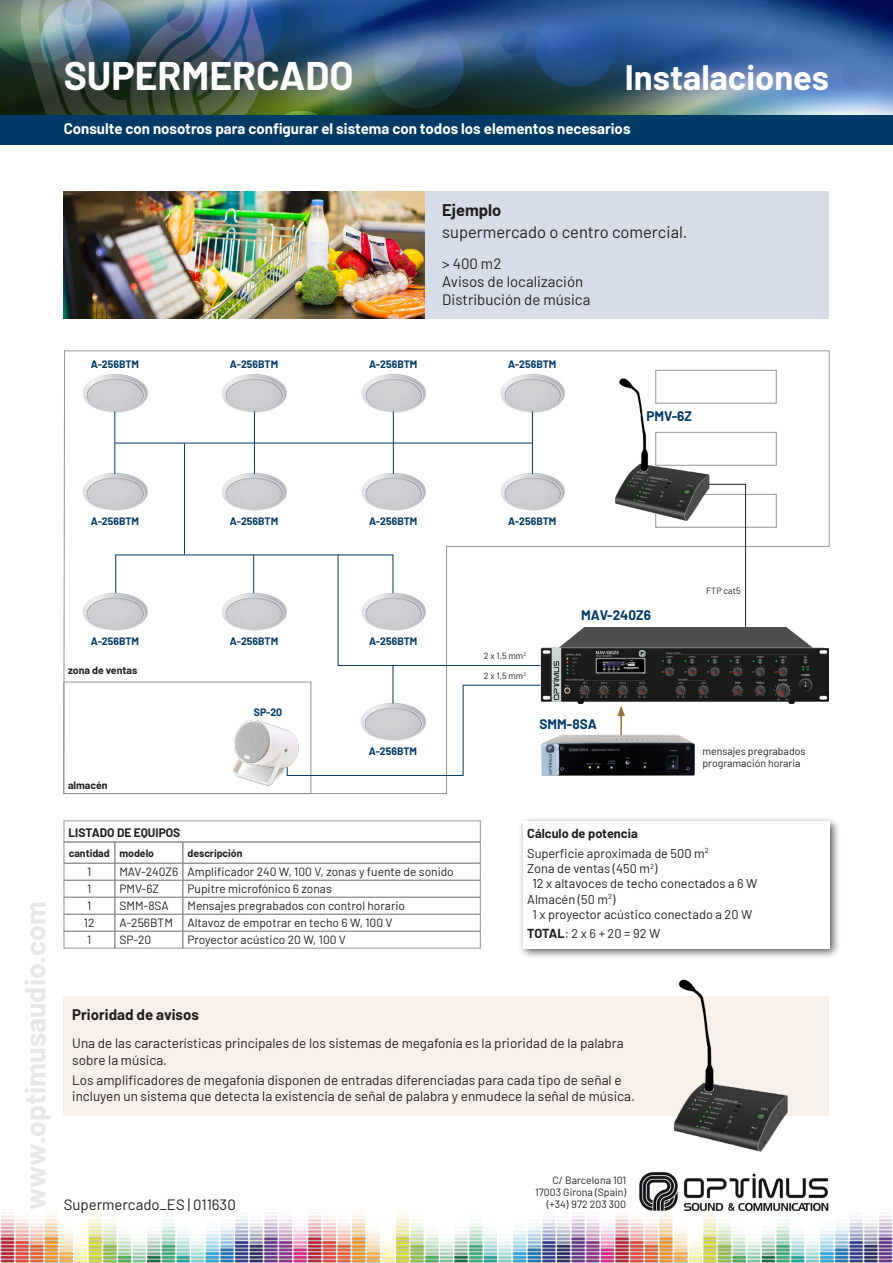
<style>
.page{position:relative;width:893px;height:1263px;background:#fff}
.page>*{position:absolute;margin:0;border:0;box-sizing:border-box;transform-origin:0 0}
.TITULAR1{font:700 39px "Barlow";color:#fff}
.TITULAR1-2{font:700 34.5px "Barlow";color:#fff}
.INFOPIE{font:700 28.5px "Barlow";color:#e6e7e9}
.t1{font:16.5px "Barlow";color:#231f20}
.t2{font:700 16.5px "Barlow";color:#231f20}
.t3{font:700 15px "Barlow";color:#fff}
.INFOPIE-2{font:15px "Barlow";color:#231f20}
.t4{font:700 15px "Barlow";color:#231f20}
.t5{font:13.5px/16.2px "Barlow";color:#231f20}
.t6{font:700 13.5px "Barlow";color:#003a67}
.t7{font:12.75px "Barlow";color:#231f20}
.t8{font:700 12.75px "Barlow";color:#231f20}
.t9{font:12px "Barlow";color:#231f20}
.t10{font:700 12px "Barlow";color:#231f20}
.t11{font:700 10.5px "Barlow";color:#003a67}
.INFOPIE-3{font:10.5px "Barlow";color:#231f20}
.t12{font:700 10.5px "Barlow";color:#231f20}
.t13{font:9px "Barlow";color:#231f20}
.s1{font-weight:700}
</style>
<div class="page">
<img style="left:0;top:0;width:893px;height:115px">
<img style="left:0;top:1212px;width:893px;height:51px">
<img style="left:639px;top:1172px;width:190px;height:40px">
<img style="left:64px;top:191px;width:361px;height:128px">
<div style="left:425px;top:191px;width:404px;height:128px;background:#d6dde9"></div>
<div style="left:518px;top:816px;width:322px;height:143px;background:#231f20;opacity:.75"></div>
<div style="left:523px;top:821px;width:306px;height:127px;background:#fff"></div>
<div style="left:64px;top:821px;width:416px;height:21px;border:1px solid #939598"></div>
<div style="left:64px;top:842px;width:51px;height:21px;border:1px solid #939598"></div>
<div style="left:115px;top:842px;width:68px;height:21px;border:1px solid #939598"></div>
<div style="left:183px;top:842px;width:297px;height:21px;border:1px solid #939598"></div>
<div style="left:64px;top:863px;width:51px;height:17px;border:1px solid #939598"></div>
<div style="left:64px;top:880px;width:51px;height:17px;border:1px solid #939598"></div>
<div style="left:64px;top:897px;width:51px;height:17px;border:1px solid #939598"></div>
<div style="left:64px;top:914px;width:51px;height:17px;border:1px solid #939598"></div>
<div style="left:64px;top:931px;width:51px;height:17px;border:1px solid #939598"></div>
<div style="left:115px;top:863px;width:68px;height:17px;border:1px solid #939598"></div>
<div style="left:115px;top:880px;width:68px;height:17px;border:1px solid #939598"></div>
<div style="left:115px;top:897px;width:68px;height:17px;border:1px solid #939598"></div>
<div style="left:115px;top:914px;width:68px;height:17px;border:1px solid #939598"></div>
<div style="left:115px;top:931px;width:68px;height:17px;border:1px solid #939598"></div>
<div style="left:183px;top:863px;width:297px;height:17px;border:1px solid #939598"></div>
<div style="left:183px;top:880px;width:297px;height:17px;border:1px solid #939598"></div>
<div style="left:183px;top:897px;width:297px;height:17px;border:1px solid #939598"></div>
<div style="left:183px;top:914px;width:297px;height:17px;border:1px solid #939598"></div>
<div style="left:183px;top:931px;width:297px;height:17px;border:1px solid #939598"></div>
<div style="left:64px;top:996px;width:765px;height:119px;background:#f7efea"></div>
<div style="left:0;top:115px;width:893px;height:30px;background:#003a67"></div>
<img style="left:669px;top:979px;width:122px;height:173px">
<svg style="left:63px;top:350px;width:767px;height:444px"></svg>
<img style="left:82px;top:370px;width:66px;height:46px">
<img style="left:221px;top:370px;width:66px;height:46px">
<img style="left:360px;top:370px;width:66px;height:46px">
<img style="left:82px;top:469px;width:66px;height:46px">
<img style="left:221px;top:469px;width:66px;height:46px">
<img style="left:360px;top:469px;width:66px;height:46px">
<hr style="left:114px;top:411px;width:1px;height:63px;background:#003a67">
<hr style="left:254px;top:411px;width:1px;height:63px;background:#003a67">
<hr style="left:393px;top:411px;width:1px;height:63px;background:#003a67">
<hr style="left:115px;top:443px;width:418px;height:1px;background:#003a67">
<img style="left:499px;top:370px;width:66px;height:46px">
<img style="left:499px;top:469px;width:66px;height:46px">
<hr style="left:532px;top:411px;width:1px;height:63px;background:#003a67">
<img style="left:82px;top:588px;width:66px;height:46px">
<img style="left:221px;top:588px;width:66px;height:46px">
<hr style="left:253px;top:555px;width:1px;height:38px;background:#003a67">
<hr style="left:184px;top:443px;width:1px;height:112px;background:#003a67">
<div style="left:63px;top:682px;width:248px;height:112px;border:1px solid #939598"></div>
<img style="left:230px;top:718px;width:72px;height:72px">
<img style="left:538px;top:732px;width:159px;height:46px">
<img style="left:611px;top:378px;width:100px;height:143px">
<svg style="left:337px;top:554px;width:204px;height:112px"></svg>
<hr style="left:393px;top:665px;width:1px;height:38px;background:#003a67">
<svg style="left:286px;top:684px;width:255px;height:92px"></svg>
<svg style="left:707px;top:484px;width:39px;height:144px"></svg>
<p class="TITULAR1" style="left:64px;top:47px;width:291px">SUPERMERCADO</p>
<p class="TITULAR1-2" style="left:625px;top:52px;width:206px">Instalaciones</p>
<p class="t3" style="left:64px;top:118px;width:568px">Consulte con nosotros para configurar el sistema con todos los elementos necesarios</p>
<p class="t2" style="left:442px;top:198px;width:61px">Ejemplo</p>
<p class="t1" style="left:442px;top:220px;width:247px">supermercado o centro comercial.</p>
<p class="INFOPIE-2" style="left:442px;top:252px;width:61px">&gt; 400 m2</p>
<p class="INFOPIE-2" style="left:442px;top:270px;width:142px">Avisos de localización</p>
<p class="INFOPIE-2" style="left:442px;top:288px;width:150px">Distribución de música</p>
<p class="t11" style="left:91px;top:356px;width:50px">A-256BTM</p>
<p class="t11" style="left:230px;top:356px;width:50px">A-256BTM</p>
<p class="t11" style="left:369px;top:356px;width:50px">A-256BTM</p>
<p class="t11" style="left:508px;top:356px;width:50px">A-256BTM</p>
<p class="t6" style="left:646px;top:406px;width:47px">PMV-6Z</p>
<p class="t11" style="left:91px;top:514px;width:50px">A-256BTM</p>
<p class="t11" style="left:230px;top:514px;width:50px">A-256BTM</p>
<p class="t11" style="left:369px;top:514px;width:50px">A-256BTM</p>
<p class="t11" style="left:508px;top:514px;width:50px">A-256BTM</p>
<p class="t11" style="left:91px;top:633px;width:50px">A-256BTM</p>
<p class="t11" style="left:230px;top:633px;width:50px">A-256BTM</p>
<p class="t11" style="left:369px;top:633px;width:50px">A-256BTM</p>
<p class="t12" style="left:68px;top:662px;width:71px">zona de ventas</p>
<p class="t12" style="left:68px;top:777px;width:41px">almacén</p>
<p class="t11" style="left:254px;top:704px;width:30px">SP-20</p>
<p class="t11" style="left:369px;top:743px;width:50px">A-256BTM</p>
<p class="t13" style="left:484px;top:649px;width:44px">2 x 1,5 mm<sup>2</sup></p>
<p class="t13" style="left:484px;top:669px;width:44px">2 x 1,5 mm<sup>2</sup></p>
<p class="t6" style="left:581px;top:605px;width:71px">MAV-240Z6</p>
<p class="t6" style="left:540px;top:714px;width:59px">SMM-8SA</p>
<p class="t13" style="left:706px;top:584px;width:36px">FTP cat5</p>
<p class="INFOPIE-3" style="left:702px;top:743px;width:105px">mensajes pregrabados</p>
<p class="INFOPIE-3" style="left:702px;top:756px;width:99px">programación horaria</p>
<p class="INFOPIE" style="left:14px;top:1210px;width:310px;rotate:-90deg">www.optimusaudio.com</p>
<p class="t10" style="left:68px;top:824px;width:114px">LISTADO DE EQUIPOS</p>
<p class="t12" style="left:69px;top:845px;width:43px">cantidad</p>
<p class="t12" style="left:119px;top:845px;width:36px">modelo</p>
<p class="t12" style="left:187px;top:845px;width:56px">descripción</p>
<p class="t9" style="left:87px;top:863px;width:6px">1</p>
<p class="t9" style="left:87px;top:880px;width:6px">1</p>
<p class="t9" style="left:87px;top:897px;width:6px">1</p>
<p class="t9" style="left:84px;top:914px;width:12px">12</p>
<p class="t9" style="left:87px;top:931px;width:6px">1</p>
<p class="t9" style="left:187px;top:863px;width:268px">Amplificador 240 W, 100 V, zonas y fuente de sonido</p>
<p class="t9" style="left:187px;top:880px;width:146px">Pupitre microfónico 6 zonas</p>
<p class="t9" style="left:187px;top:897px;width:219px">Mensajes pregrabados con control horario</p>
<p class="t9" style="left:187px;top:914px;width:207px">Altavoz de empotrar en techo 6 W, 100 V</p>
<p class="t9" style="left:187px;top:931px;width:160px">Proyector acústico 20 W, 100 V</p>
<p class="t9" style="left:119px;top:863px;width:60px">MAV-240Z6</p>
<p class="t9" style="left:119px;top:880px;width:41px">PMV-6Z</p>
<p class="t9" style="left:119px;top:897px;width:51px">SMM-8SA</p>
<p class="t9" style="left:119px;top:914px;width:55px">A-256BTM</p>
<p class="t9" style="left:119px;top:931px;width:33px">SP-20</p>
<p class="t8" style="left:527px;top:824px;width:112px">Cálculo de potencia</p>
<p class="t7" style="left:527px;top:844px;width:183px">Superficie aproximada de 500 m<sup>2</sup></p>
<p class="t7" style="left:527px;top:859px;width:132px">Zona de ventas (450 m<sup>2</sup>)</p>
<p class="t7" style="left:532px;top:874px;width:227px">12 x altavoces de techo conectados a 6 W</p>
<p class="t7" style="left:527px;top:890px;width:90px">Almacén (50 m<sup>2</sup>)</p>
<p class="t7" style="left:532px;top:905px;width:221px">1 x proyector acústico conectado a 20 W</p>
<p class="t7" style="left:527px;top:924px;width:135px"><span class="s1">TOTAL</span>: 2 x 6 + 20 = 92 W</p>
<p class="t4" style="left:72px;top:1003px;width:128px">Prioridad de avisos</p>
<p class="t5" style="left:72px;top:1034px;width:553px">Una de las características principales de los sistemas de megafonía es la prioridad de la palabra sobre la música.</p>
<p class="t5" style="left:72px;top:1071px;width:564px">Los amplificadores de megafonía disponen de entradas diferenciadas para cada tipo de señal e incluyen un sistema que detecta la existencia de señal de palabra y enmudece la señal de música.</p>
<p class="INFOPIE-2" style="left:64px;top:1194px;width:174px">Supermercado_ES | 011630</p>
<p class="INFOPIE-3" style="left:552px;top:1173px;width:75px">C/ Barcelona 101</p>
<p class="INFOPIE-3" style="left:535px;top:1185px;width:92px">17003 Girona (Spain)</p>
<p class="INFOPIE-3" style="left:547px;top:1197px;width:81px">(+34) 972 203 300</p>
</div>
